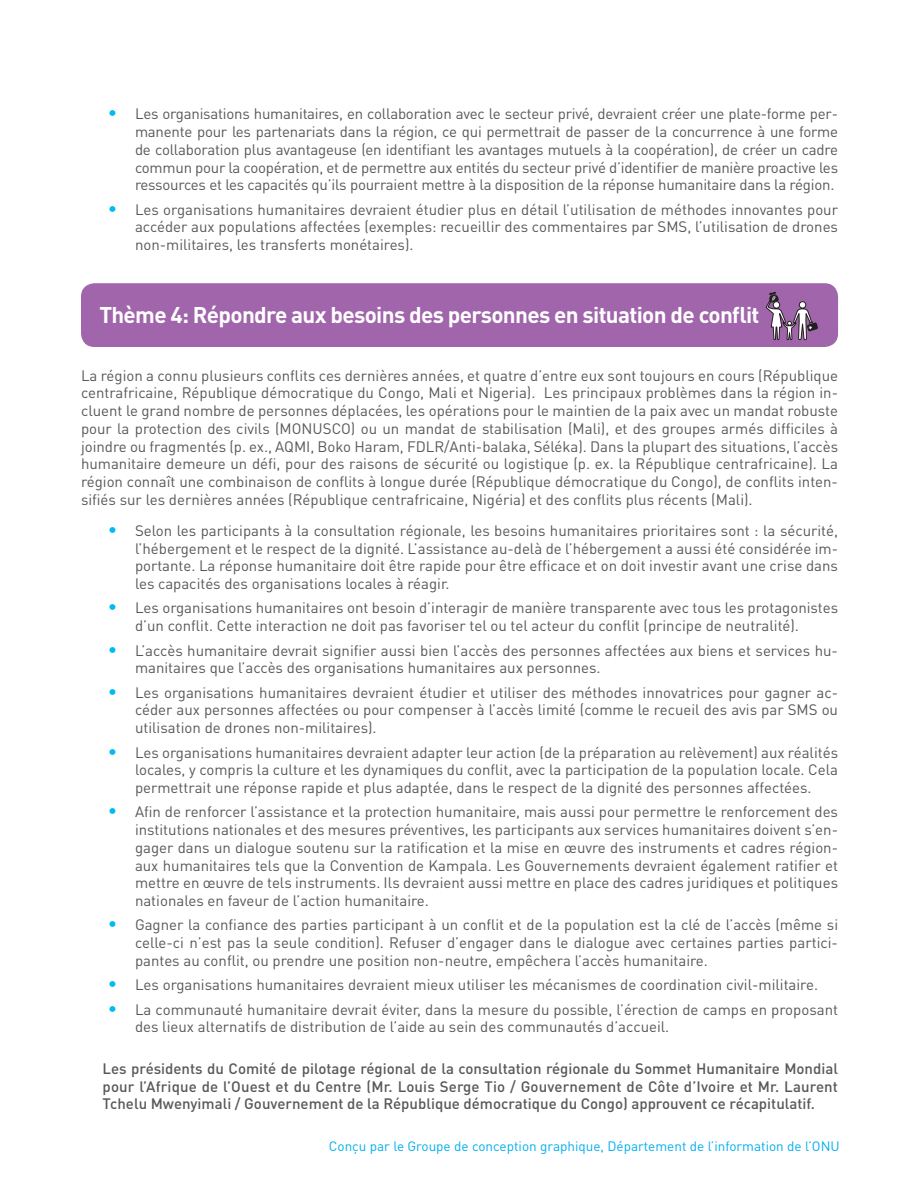
<style>
.page{position:relative;width:918px;height:1188px;background:#fff}
.page>*{position:absolute;margin:0;border:0;box-sizing:border-box;transform-origin:0 0}
.t1{font:700 22.5px "DIN Pro";letter-spacing:-.03em;color:#fff}
.t2{font:15px/17.7px "DIN Pro";color:#57585a;text-align:justify}
.t3{font:500 15px/17.7px "DIN Pro";color:#57585a;text-align:justify}
.t4{font:13.5px "DIN Pro";color:#00aeef}
.s1{font-weight:700;font-size:18px;color:#00baf1}
</style>
<div class="page">
<div style="left:81px;top:283px;width:757px;height:64px;background:#a065aa;border-radius:14px"></div>
<svg style="left:765px;top:292px;width:53px;height:49px"></svg>
<p class="t2" style="left:135px;top:105px;width:705px;text-indent:-27px"><span class="s1">•</span> Les organisations humanitaires, en collaboration avec le secteur privé, devraient créer une plate-forme per&shy;manente pour les partenariats dans la région, ce qui permettrait de passer de la concurrence à une forme de collaboration plus avantageuse (en identifiant les avantages mutuels à la coopération), de créer un cadre commun pour la coopération, et de permettre aux entités du secteur privé d’identifier de manière proactive les ressources et les capacités qu’ils pourraient mettre à la disposition de la réponse humanitaire dans la région.</p>
<p class="t2" style="left:135px;top:200px;width:705px;text-indent:-27px"><span class="s1">•</span> Les organisations humanitaires devraient étudier plus en détail l’utilisation de méthodes innovantes pour accéder aux populations affectées (exemples: recueillir des commentaires par SMS, l’utilisation de drones non-militaires, les transferts monétaires).</p>
<h1 class="t1" style="left:99px;top:300px;width:662px">Thème 4: Répondre aux besoins des personnes en situation de conflit</h1>
<p class="t2" style="left:81px;top:366px;width:759px">La région a connu plusieurs conflits ces dernières années, et quatre d’entre eux sont toujours en cours (République centrafricaine, République démocratique du Congo, Mali et Nigeria). Les principaux problèmes dans la région in&shy;cluent le grand nombre de personnes déplacées, les opérations pour le maintien de la paix avec un mandat robuste pour la protection des civils (MONUSCO) ou un mandat de stabilisation (Mali), et des groupes armés difficiles à joindre ou fragmentés (p. ex., AQMI, Boko Haram, FDLR/Anti-balaka, Séléka). Dans la plupart des situations, l’accès humanitaire demeure un défi, pour des raisons de sécurité ou logistique (p. ex. la République centrafricaine). La région connaît une combinaison de conflits à longue durée (République démocratique du Congo), de conflits inten&shy;sifiés sur les dernières années (République centrafricaine, Nigéria) et des conflits plus récents (Mali).</p>
<p class="t2" style="left:135px;top:521px;width:705px;text-indent:-27px"><span class="s1">•</span> Selon les participants à la consultation régionale, les besoins humanitaires prioritaires sont : la sécurité, l’hébergement et le respect de la dignité. L’assistance au-delà de l’hébergement a aussi été considérée im&shy;portante. La réponse humanitaire doit être rapide pour être efficace et on doit investir avant une crise dans les capacités des organisations locales à réagir.</p>
<p class="t2" style="left:135px;top:599px;width:705px;text-indent:-27px"><span class="s1">•</span> Les organisations humanitaires ont besoin d’interagir de manière transparente avec tous les protagonistes d’un conflit. Cette interaction ne doit pas favoriser tel ou tel acteur du conflit (principe de neutralité).</p>
<p class="t2" style="left:135px;top:641px;width:705px;text-indent:-27px"><span class="s1">•</span> L’accès humanitaire devrait signifier aussi bien l’accès des personnes affectées aux biens et services hu&shy;manitaires que l’accès des organisations humanitaires aux personnes.</p>
<p class="t2" style="left:135px;top:683px;width:705px;text-indent:-27px"><span class="s1">•</span> Les organisations humanitaires devraient étudier et utiliser des méthodes innovatrices pour gagner ac&shy;céder aux personnes affectées ou pour compenser à l’accès limité (comme le recueil des avis par SMS ou utilisation de drones non-militaires).</p>
<p class="t2" style="left:135px;top:743px;width:705px;text-indent:-27px"><span class="s1">•</span> Les organisations humanitaires devraient adapter leur action (de la préparation au relèvement) aux réalités locales, y compris la culture et les dynamiques du conflit, avec la participation de la population locale. Cela permettrait une réponse rapide et plus adaptée, dans le respect de la dignité des personnes affectées.</p>
<p class="t2" style="left:135px;top:803px;width:705px;text-indent:-27px"><span class="s1">•</span> Afin de renforcer l’assistance et la protection humanitaire, mais aussi pour permettre le renforcement des institutions nationales et des mesures préventives, les participants aux services humanitaires doivent s’en&shy;gager dans un dialogue soutenu sur la ratification et la mise en œuvre des instruments et cadres région&shy;aux humanitaires tels que la Convention de Kampala. Les Gouvernements devraient également ratifier et mettre en œuvre de tels instruments. Ils devraient aussi mettre en place des cadres juridiques et politiques nationales en faveur de l’action humanitaire.</p>
<p class="t2" style="left:135px;top:915px;width:705px;text-indent:-27px"><span class="s1">•</span> Gagner la confiance des parties participant à un conflit et de la population est la clé de l’accès (même si celle-ci n’est pas la seule condition). Refuser d’engager dans le dialogue avec certaines parties partici&shy;pantes au conflit, ou prendre une position non-neutre, empêchera l’accès humanitaire.</p>
<p class="t2" style="left:108px;top:975px;width:712px"><span class="s1">•</span> Les organisations humanitaires devraient mieux utiliser les mécanismes de coordination civil-militaire.</p>
<p class="t2" style="left:135px;top:1000px;width:705px;text-indent:-27px"><span class="s1">•</span> La communauté humanitaire devrait éviter, dans la mesure du possible, l’érection de camps en proposant des lieux alternatifs de distribution de l’aide au sein des communautés d’accueil.</p>
<p class="t3" style="left:103px;top:1059px;width:737px">Les présidents du Comité de pilotage régional de la consultation régionale du Sommet Humanitaire Mondial pour l’Afrique de l’Ouest et du Centre (Mr. Louis Serge Tio / Gouvernement de Côte d’Ivoire et Mr. Laurent Tchelu Mwenyimali / Gouvernement de la République démocratique du Congo) approuvent ce récapitulatif.</p>
<p class="t4" style="left:329px;top:1137px;width:512px">Conçu par le Groupe de conception graphique, Département de l’information de l’ONU</p>
</div>
